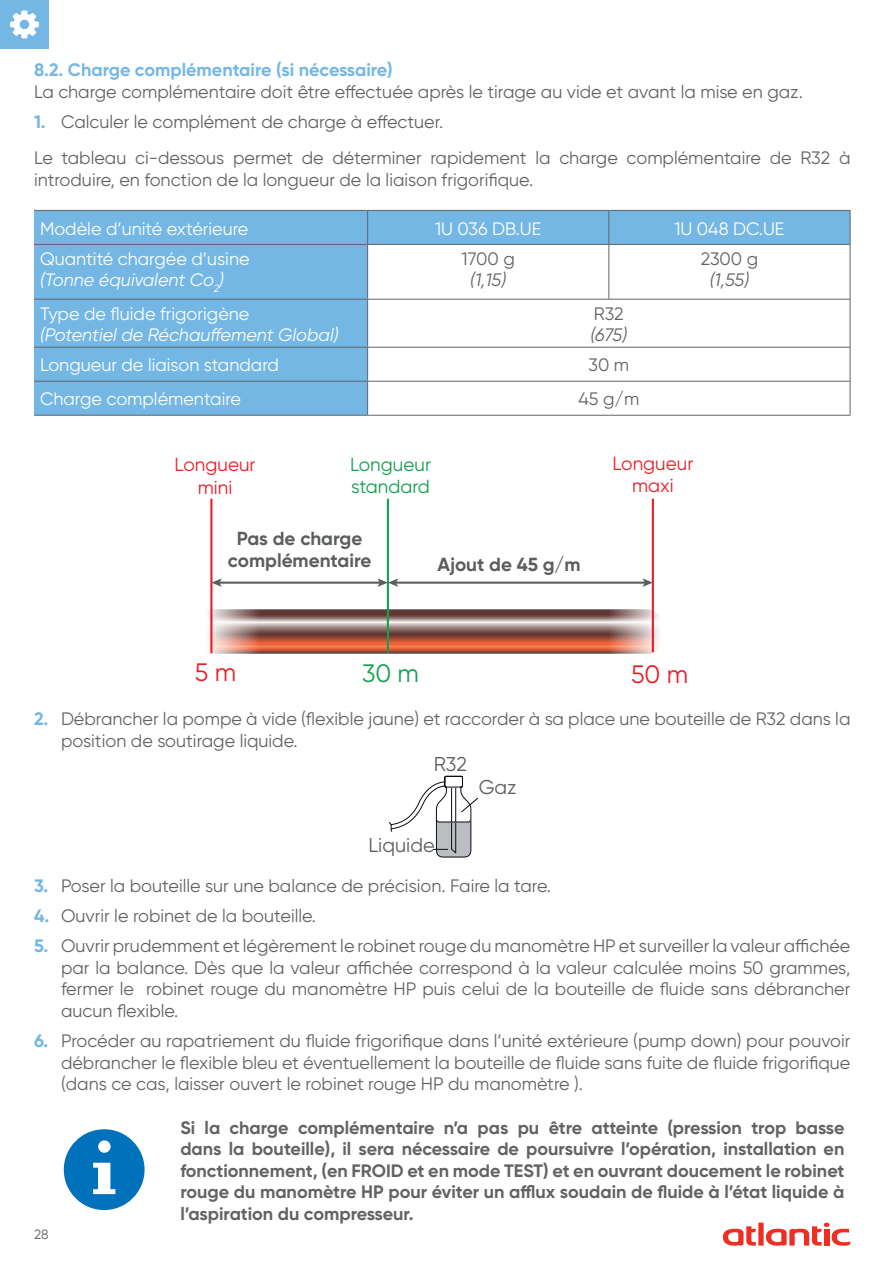
<style>
.page{position:relative;width:893px;height:1263px;background:#fff}
.page>*{position:absolute;margin:0;border:0;box-sizing:border-box;transform-origin:0 0}
.t1{font:25.2px "Gilroy";color:#ec1d25}
.t2{font:25.2px "Gilroy";color:#169f4e}
.t3{font:19.95px "Gilroy";color:#5b5d5e}
.t4{font:700 18.9px/22.6px "Gilroy";color:#5b5d5e;text-align:center}
.t5{font:18.9px/22.6px "Gilroy";color:#ec1d25;text-align:center}
.t6{font:18.9px/22.6px "Gilroy";color:#169f4e}
.t7{font:18px/21.6px "Gilroy";color:#636366}
.t8{font:700 18px/21.6px "Gilroy";color:#636366;text-align:justify}
.t9{font:18px/21.6px "Gilroy";color:#fff}
.t10{font:700 18px "Gilroy";color:#74b7e5}
.t11{font:italic 18px "Gilroy";color:#fff}
.t12{font:italic 18px "Gilroy";letter-spacing:-.02em;color:#636366}
.t13{font:13.5px "Gilroy";color:#636366}
.s1{font-weight:700;color:#74b7e5}
.s2{font-style:italic}
</style>
<div class="page">
<div style="left:0;top:0;width:49px;height:49px;background:#74b7e5"></div>
<svg style="left:10px;top:10px;width:29px;height:28px"></svg>
<svg style="left:723px;top:1222px;width:127px;height:24px"></svg>
<svg style="left:34px;top:211px;width:816px;height:204px;fill:#74b7e5"></svg>
<hr style="left:34px;top:210px;width:334px;height:1px;background:#636366">
<hr style="left:368px;top:210px;width:241px;height:1px;background:#636366">
<hr style="left:367px;top:211px;width:1px;height:33px;background:#636366">
<hr style="left:609px;top:210px;width:241px;height:1px;background:#636366">
<hr style="left:608px;top:211px;width:1px;height:33px;background:#636366">
<hr style="left:850px;top:211px;width:1px;height:33px;background:#636366">
<hr style="left:34px;top:244px;width:334px;height:1px;background:#636366">
<hr style="left:368px;top:244px;width:241px;height:1px;background:#636366">
<hr style="left:367px;top:245px;width:1px;height:54px;background:#636366">
<hr style="left:609px;top:244px;width:241px;height:1px;background:#636366">
<hr style="left:608px;top:245px;width:1px;height:54px;background:#636366">
<hr style="left:850px;top:245px;width:1px;height:54px;background:#636366">
<hr style="left:34px;top:299px;width:334px;height:1px;background:#636366">
<hr style="left:368px;top:299px;width:241px;height:1px;background:#636366">
<hr style="left:367px;top:300px;width:1px;height:47px;background:#636366">
<hr style="left:609px;top:299px;width:241px;height:1px;background:#636366">
<hr style="left:850px;top:300px;width:1px;height:47px;background:#636366">
<hr style="left:34px;top:347px;width:334px;height:1px;background:#636366">
<hr style="left:368px;top:347px;width:241px;height:1px;background:#636366">
<hr style="left:367px;top:348px;width:1px;height:33px;background:#636366">
<hr style="left:609px;top:347px;width:241px;height:1px;background:#636366">
<hr style="left:850px;top:348px;width:1px;height:33px;background:#636366">
<hr style="left:34px;top:381px;width:334px;height:1px;background:#636366">
<hr style="left:368px;top:381px;width:241px;height:1px;background:#636366">
<hr style="left:367px;top:382px;width:1px;height:33px;background:#636366">
<hr style="left:609px;top:381px;width:241px;height:1px;background:#636366">
<hr style="left:850px;top:382px;width:1px;height:33px;background:#636366">
<hr style="left:34px;top:415px;width:334px;height:1px;background:#636366">
<hr style="left:368px;top:415px;width:241px;height:1px;background:#636366">
<hr style="left:609px;top:415px;width:241px;height:1px;background:#636366">
<svg style="left:259px;top:609px;width:349px;height:44px"></svg>
<svg style="left:608px;top:525px;width:51px;height:129px"></svg>
<svg style="left:208px;top:525px;width:51px;height:129px"></svg>
<hr style="left:210px;top:499px;width:2px;height:154px;background:#ec1d25">
<hr style="left:652px;top:499px;width:2px;height:153px;background:#ec1d25">
<hr style="left:387px;top:499px;width:2px;height:154px;background:#169f4e">
<hr style="left:395px;top:582px;width:250px;height:2px;background:#5b5d5e">
<svg style="left:642px;top:578px;width:11px;height:9px"></svg>
<hr style="left:219px;top:582px;width:161px;height:2px;background:#5b5d5e">
<svg style="left:211px;top:578px;width:11px;height:9px"></svg>
<svg style="left:377px;top:578px;width:21px;height:9px"></svg>
<svg style="left:389px;top:776px;width:89px;height:81px"></svg>
<div style="left:64px;top:1129px;width:81px;height:81px;background:#0072bc;border-radius:50%"></div>
<svg style="left:93px;top:1163px;width:22px;height:31px"></svg>
<svg style="left:98px;top:1140px;width:13px;height:13px"></svg>
<p class="t10" style="left:34px;top:59px;width:360px">8.2. Charge complémentaire (si nécessaire)</p>
<p class="t7" style="left:34px;top:81px;width:770px">La charge complémentaire doit être effectuée après le tirage au vide et avant la mise en gaz.</p>
<p class="t7" style="left:34px;top:104px;width:818px;line-height:36px"><span class="s1">1.</span> Calculer le complément de charge à effectuer.<br>Le tableau ci-dessous permet de déterminer rapidement la charge complémentaire de R32 à</p>
<p class="t7" style="left:34px;top:169px;width:501px">introduire, en fonction de la longueur de la liaison frigorifique.</p>
<p class="t9" style="left:40px;top:217px;width:210px">Modèle d’unité extérieure</p>
<p class="t9" style="left:435px;top:217px;width:108px">1U 036 DB.UE</p>
<p class="t9" style="left:674px;top:217px;width:112px">1U 048 DC.UE</p>
<p class="t9" style="left:40px;top:248px;width:211px">Quantité chargée d’usine <span class="s2">(Tonne équivalent Co</span><sub>2</sub><span class="s2">)</span></p>
<p class="t7" style="left:462px;top:248px;width:55px">1700 g</p>
<p class="t7" style="left:701px;top:248px;width:59px">2300 g</p>
<p class="t12" style="left:710px;top:269px;width:41px">(1,55)</p>
<p class="t12" style="left:470px;top:269px;width:37px">(1,15)</p>
<p class="t9" style="left:40px;top:302px;width:211px">Type de fluide frigorigène</p>
<p class="t11" style="left:40px;top:324px;width:300px">(Potentiel de Réchauffement Global)</p>
<p class="t7" style="left:594px;top:302px;width:31px">R32</p>
<p class="t12" style="left:590px;top:324px;width:38px">(675)</p>
<p class="t9" style="left:40px;top:354px;width:240px">Longueur de liaison standard</p>
<p class="t7" style="left:588px;top:354px;width:42px">30 m</p>
<p class="t9" style="left:40px;top:388px;width:202px">Charge complémentaire</p>
<p class="t7" style="left:578px;top:388px;width:62px">45 g/m</p>
<p class="t5" style="left:175px;top:453px;width:82px">Longueur mini</p>
<p class="t6" style="left:350px;top:453px;width:82px">Longueur standard</p>
<p class="t5" style="left:612px;top:452px;width:82px">Longueur maxi</p>
<p class="t4" style="left:228px;top:527px;width:145px">Pas de charge complémentaire</p>
<p class="t4" style="left:438px;top:553px;width:144px">Ajout de 45 g/m</p>
<h1 class="t1" style="left:195px;top:657px;width:43px">5 m</h1>
<h1 class="t2" style="left:362px;top:658px;width:58px">30 m</h1>
<h1 class="t1" style="left:631px;top:659px;width:58px">50 m</h1>
<p class="t7" style="left:61px;top:708px;width:791px;text-indent:-27px"><span class="s1">2.</span> Débrancher la pompe à vide (flexible jaune) et raccorder à sa place une bouteille de R32 dans la position de soutirage liquide.</p>
<p class="t3" style="left:434px;top:751px;width:35px">R32</p>
<p class="t3" style="left:479px;top:774px;width:39px">Gaz</p>
<p class="t3" style="left:369px;top:833px;width:68px">Liquide</p>
<p class="t7" style="left:34px;top:875px;width:518px"><span class="s1">3.</span> Poser la bouteille sur une balance de précision. Faire la tare.</p>
<p class="t7" style="left:34px;top:905px;width:284px"><span class="s1">4.</span> Ouvrir le robinet de la bouteille.</p>
<p class="t7" style="left:61px;top:935px;width:791px;text-align:justify;text-indent:-27px"><span class="s1">5.</span> Ouvrir prudemment et légèrement le robinet rouge du manomètre HP et surveiller la valeur affichée par la balance. Dès que la valeur affichée correspond à la valeur calculée moins 50 grammes, fermer le robinet rouge du manomètre HP puis celui de la bouteille de fluide sans débrancher aucun flexible.</p>
<p class="t7" style="left:61px;top:1030px;width:791px;text-align:justify;text-indent:-27px"><span class="s1">6.</span> Procéder au rapatriement du fluide frigorifique dans l’unité extérieure (pump down) pour pouvoir débrancher le flexible bleu et éventuellement la bouteille de fluide sans fuite de fluide frigorifique (dans ce cas, laisser ouvert le robinet rouge HP du manomètre ).</p>
<p class="t8" style="left:180px;top:1116px;width:666px">Si la charge complémentaire n’a pas pu être atteinte (pression trop basse dans la bouteille), il sera nécessaire de poursuivre l’opération, installation en fonctionnement, (en FROID et en mode TEST) et en ouvrant doucement le robinet rouge du manomètre HP pour éviter un afflux soudain de fluide à l’état liquide à l’aspiration du compresseur.</p>
<p class="t13" style="left:34px;top:1225px;width:16px">28</p>
</div>
